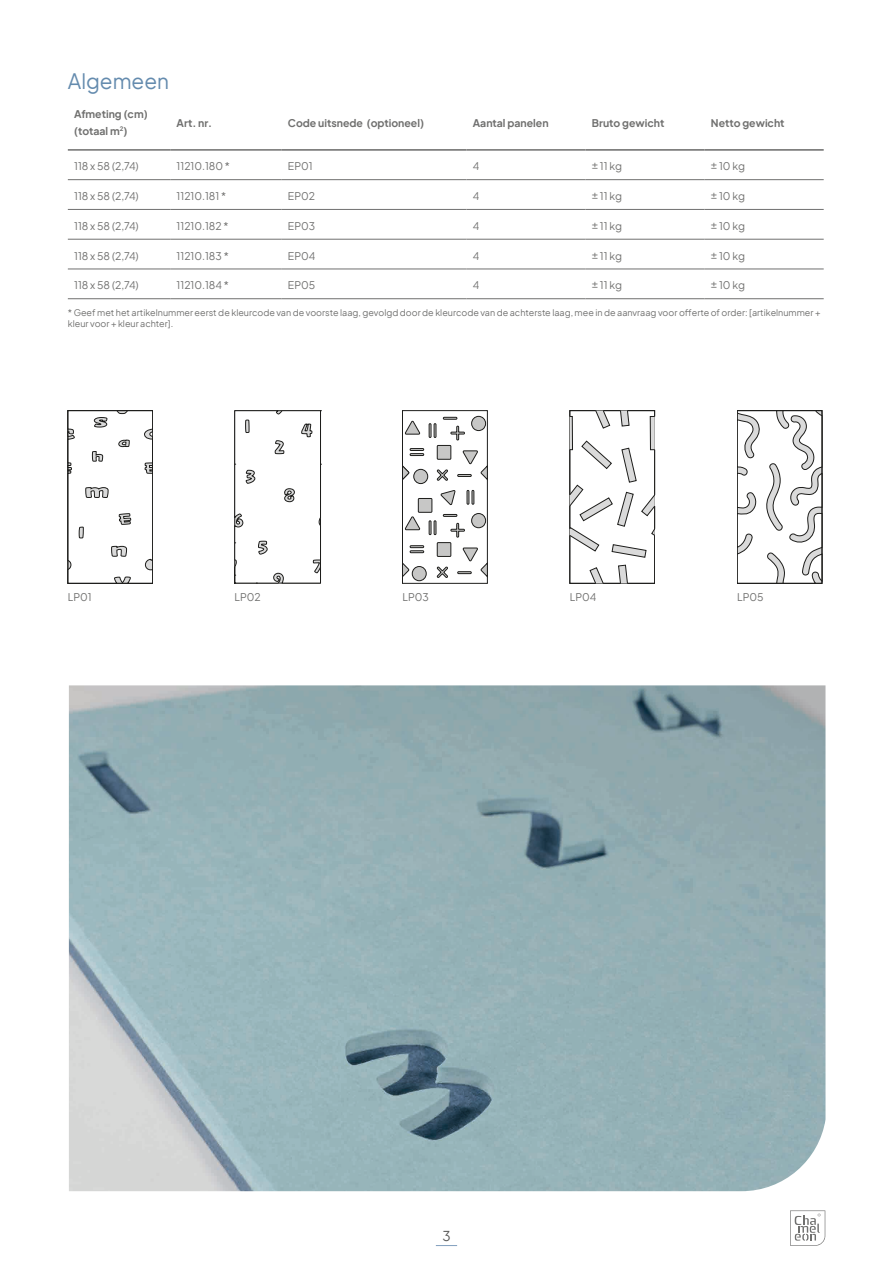
<style>
.page{position:relative;width:893px;height:1263px;background:#fff}
.page>*{position:absolute;margin:0;border:0;box-sizing:border-box;transform-origin:0 0}
.Body{font:21px "Plus Jakarta Sans";color:#648bae}
.t1{font:13.5px "Plus Jakarta Sans";color:#575756}
.Tabel{font:10.5px "Plus Jakarta Sans";color:#70706f}
.Tabelkop{font:700 10.5px "Plus Jakarta Sans";color:#70706f}
.t2{font:9px/10.8px "Plus Jakarta Sans";color:#70706f}
</style>
<div class="page">
<svg style="left:436px;top:1245px;width:21px;height:1px"></svg>
<svg style="left:790px;top:1210px;width:35px;height:36px"></svg>
<hr style="left:282px;top:149px;width:184px;height:2px;background:#70706f">
<hr style="left:586px;top:149px;width:119px;height:2px;background:#70706f">
<hr style="left:705px;top:149px;width:119px;height:2px;background:#70706f">
<hr style="left:68px;top:149px;width:102px;height:2px;background:#70706f">
<hr style="left:68px;top:179px;width:102px;height:1px;background:#70706f">
<hr style="left:68px;top:209px;width:102px;height:1px;background:#70706f">
<hr style="left:68px;top:239px;width:102px;height:1px;background:#70706f">
<hr style="left:68px;top:269px;width:102px;height:1px;background:#70706f">
<hr style="left:68px;top:298px;width:102px;height:1px;background:#70706f">
<hr style="left:170px;top:179px;width:112px;height:1px;background:#70706f">
<hr style="left:282px;top:179px;width:184px;height:1px;background:#70706f">
<hr style="left:170px;top:209px;width:112px;height:1px;background:#70706f">
<hr style="left:282px;top:209px;width:184px;height:1px;background:#70706f">
<hr style="left:170px;top:239px;width:112px;height:1px;background:#70706f">
<hr style="left:282px;top:239px;width:184px;height:1px;background:#70706f">
<hr style="left:170px;top:269px;width:112px;height:1px;background:#70706f">
<hr style="left:282px;top:269px;width:184px;height:1px;background:#70706f">
<hr style="left:170px;top:298px;width:112px;height:1px;background:#70706f">
<hr style="left:282px;top:298px;width:184px;height:1px;background:#70706f">
<hr style="left:170px;top:149px;width:112px;height:2px;background:#70706f">
<hr style="left:466px;top:149px;width:120px;height:2px;background:#70706f">
<hr style="left:466px;top:179px;width:120px;height:1px;background:#70706f">
<hr style="left:586px;top:179px;width:119px;height:1px;background:#70706f">
<hr style="left:705px;top:179px;width:119px;height:1px;background:#70706f">
<hr style="left:466px;top:209px;width:120px;height:1px;background:#70706f">
<hr style="left:586px;top:209px;width:119px;height:1px;background:#70706f">
<hr style="left:705px;top:209px;width:119px;height:1px;background:#70706f">
<hr style="left:466px;top:239px;width:120px;height:1px;background:#70706f">
<hr style="left:586px;top:239px;width:119px;height:1px;background:#70706f">
<hr style="left:705px;top:239px;width:119px;height:1px;background:#70706f">
<hr style="left:466px;top:269px;width:120px;height:1px;background:#70706f">
<hr style="left:586px;top:269px;width:119px;height:1px;background:#70706f">
<hr style="left:705px;top:269px;width:119px;height:1px;background:#70706f">
<hr style="left:466px;top:298px;width:120px;height:1px;background:#70706f">
<hr style="left:586px;top:298px;width:119px;height:1px;background:#70706f">
<hr style="left:705px;top:298px;width:119px;height:1px;background:#70706f">
<svg style="left:570px;top:441px;width:85px;height:143px"></svg>
<div style="left:650px;top:416px;width:5px;height:34px;background:#dadada"></div>
<div style="left:650px;top:416px;width:5px;height:34px;border:1px solid #1d1d1b"></div>
<svg style="left:570px;top:410px;width:85px;height:18px"></svg>
<svg style="left:737px;top:411px;width:85px;height:172px"></svg>
<svg style="left:70px;top:413px;width:81px;height:168px"></svg>
<div style="left:68px;top:411px;width:85px;height:172px;border:1px solid #1d1d1b"></div>
<svg style="left:235px;top:410px;width:86px;height:174px"></svg>
<svg style="left:414px;top:469px;width:14px;height:15px"></svg>
<div style="left:414px;top:469px;width:14px;height:15px;border:1px solid #1d1d1b;border-radius:50%"></div>
<div style="left:412px;top:566px;width:14px;height:15px;border:1px solid #1d1d1b;border-radius:50%"></div>
<svg style="left:402px;top:416px;width:85px;height:64px"></svg>
<svg style="left:402px;top:490px;width:85px;height:88px"></svg>
<img style="left:69px;top:685px;width:756px;height:506px">
<p class="Body" style="left:68px;top:65px;width:103px">Algemeen</p>
<p class="Tabelkop" style="left:74px;top:106px;width:75px">Afmeting (cm)</p>
<p class="Tabelkop" style="left:74px;top:122px;width:55px">(totaal m<sup>2</sup>)</p>
<p class="Tabelkop" style="left:177px;top:114px;width:37px">Art. nr.</p>
<p class="Tabelkop" style="left:288px;top:114px;width:138px">Code uitsnede (optioneel)</p>
<p class="Tabelkop" style="left:473px;top:114px;width:77px">Aantal panelen</p>
<p class="Tabelkop" style="left:592px;top:114px;width:74px">Bruto gewicht</p>
<p class="Tabelkop" style="left:711px;top:114px;width:75px">Netto gewicht</p>
<p class="Tabel" style="left:74px;top:158px;width:66px">118 x 58 (2,74)</p>
<p class="Tabel" style="left:177px;top:158px;width:55px">11210.180 *</p>
<p class="Tabel" style="left:288px;top:158px;width:26px">EP01</p>
<p class="Tabel" style="left:473px;top:158px;width:8px">4</p>
<p class="Tabel" style="left:592px;top:158px;width:32px">± 11 kg</p>
<p class="Tabel" style="left:711px;top:158px;width:36px">± 10 kg</p>
<p class="Tabel" style="left:74px;top:188px;width:66px">118 x 58 (2,74)</p>
<p class="Tabel" style="left:177px;top:188px;width:51px">11210.181 *</p>
<p class="Tabel" style="left:288px;top:188px;width:29px">EP02</p>
<p class="Tabel" style="left:473px;top:188px;width:8px">4</p>
<p class="Tabel" style="left:592px;top:188px;width:32px">± 11 kg</p>
<p class="Tabel" style="left:711px;top:188px;width:36px">± 10 kg</p>
<p class="Tabel" style="left:74px;top:217px;width:66px">118 x 58 (2,74)</p>
<p class="Tabel" style="left:177px;top:217px;width:54px">11210.182 *</p>
<p class="Tabel" style="left:288px;top:217px;width:29px">EP03</p>
<p class="Tabel" style="left:473px;top:217px;width:8px">4</p>
<p class="Tabel" style="left:592px;top:217px;width:32px">± 11 kg</p>
<p class="Tabel" style="left:711px;top:217px;width:36px">± 10 kg</p>
<p class="Tabel" style="left:74px;top:247px;width:66px">118 x 58 (2,74)</p>
<p class="Tabel" style="left:177px;top:247px;width:54px">11210.183 *</p>
<p class="Tabel" style="left:288px;top:247px;width:29px">EP04</p>
<p class="Tabel" style="left:473px;top:247px;width:8px">4</p>
<p class="Tabel" style="left:592px;top:247px;width:32px">± 11 kg</p>
<p class="Tabel" style="left:711px;top:247px;width:36px">± 10 kg</p>
<p class="Tabel" style="left:74px;top:277px;width:66px">118 x 58 (2,74)</p>
<p class="Tabel" style="left:177px;top:277px;width:54px">11210.184 *</p>
<p class="Tabel" style="left:288px;top:277px;width:29px">EP05</p>
<p class="Tabel" style="left:473px;top:277px;width:8px">4</p>
<p class="Tabel" style="left:592px;top:277px;width:32px">± 11 kg</p>
<p class="Tabel" style="left:711px;top:277px;width:36px">± 10 kg</p>
<p class="t2" style="left:68px;top:307px;width:754px">* Geef met het artikelnummer eerst de kleurcode van de voorste laag, gevolgd door de kleurcode van de achterste laag, mee in de aanvraag voor offerte of order: [artikelnummer + kleur voor + kleur achter].</p>
<p class="Tabel" style="left:68px;top:589px;width:25px">LP01</p>
<p class="Tabel" style="left:235px;top:589px;width:28px">LP02</p>
<p class="Tabel" style="left:402px;top:589px;width:28px">LP03</p>
<p class="Tabel" style="left:570px;top:589px;width:28px">LP04</p>
<p class="Tabel" style="left:737px;top:589px;width:28px">LP05</p>
<p class="t1" style="left:442px;top:1225px;width:10px">3</p>
</div>
